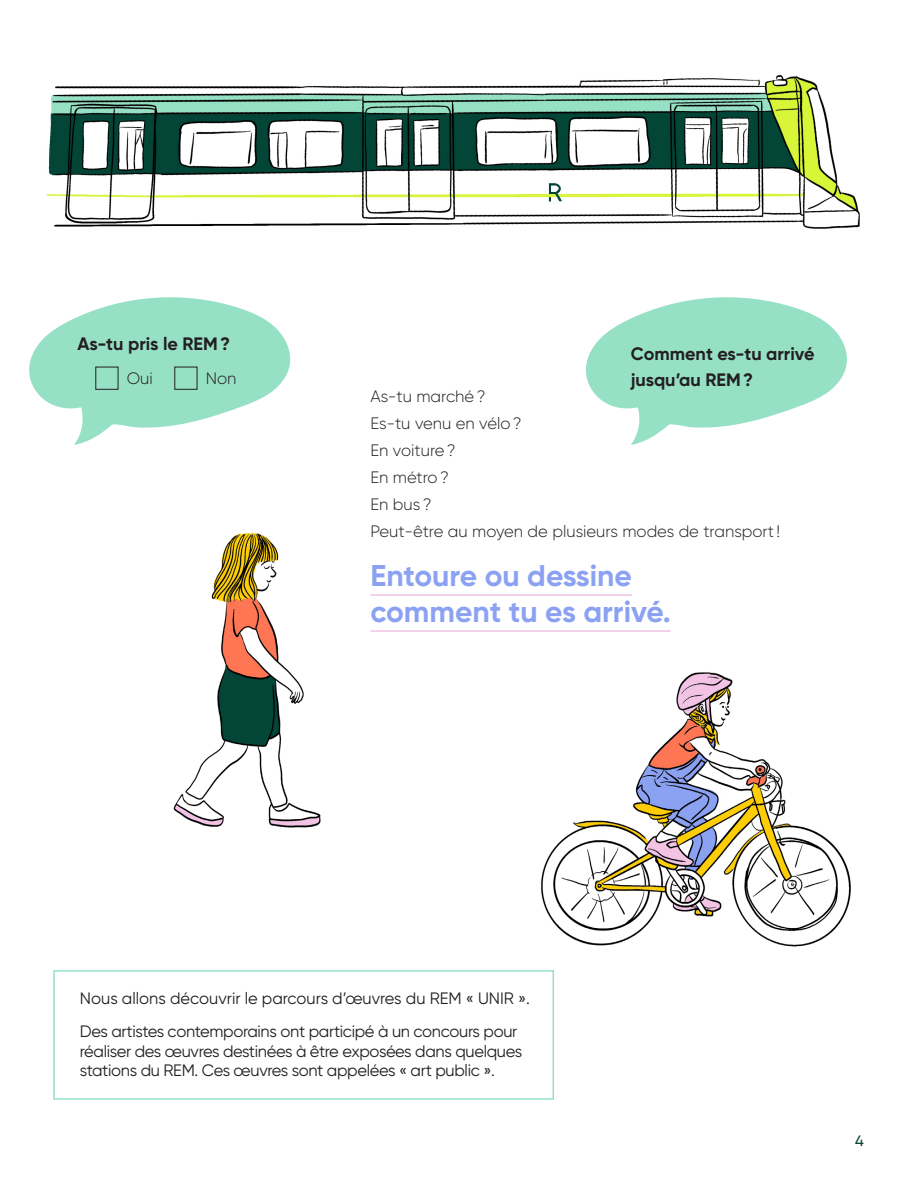
<style>
.page{position:relative;width:918px;height:1188px;background:#fff}
.page>*{position:absolute;margin:0;border:0;box-sizing:border-box;transform-origin:0 0}
.Sous-titre_activites{font:700 30px/36px "Gilroy";color:#8ba2f3}
.sous-titre{font:700 18px/25.5px "Gilroy";color:#231f20}
.texte{font:16.5px/19.5px "Gilroy";letter-spacing:-.02em;color:#231f20}
.texte-2{font:300 16.5px/27px "Gilroy";color:#231f20}
.texte-3{font:16.5px "Gilroy";color:#231f20}
.t1{font:500 15px "Gilroy";color:#074337}
</style>
<div class="page">
<img style="left:47px;top:75px;width:813px;height:154px">
<img style="left:173px;top:533px;width:148px;height:295px">
<img style="left:541px;top:672px;width:310px;height:275px">
<hr style="left:370px;top:594px;width:262px;height:2px;background:#f2c3e5">
<hr style="left:370px;top:630px;width:301px;height:2px;background:#f2c3e5">
<div style="left:53px;top:970px;width:501px;height:130px;border:2px solid #96e0c5"></div>
<svg style="left:585px;top:297px;width:262px;height:148px"></svg>
<svg style="left:29px;top:297px;width:262px;height:148px"></svg>
<div style="left:95px;top:367px;width:23px;height:23px;border:1px solid #231f20"></div>
<div style="left:174px;top:367px;width:23px;height:23px;border:1px solid #231f20"></div>
<p class="sous-titre" style="left:77px;top:331px;width:154px">As-tu pris le REM?</p>
<p class="texte-2" style="left:127px;top:365px;width:28px">Oui</p>
<p class="texte-2" style="left:206px;top:365px;width:32px">Non</p>
<p class="sous-titre" style="left:631px;top:341px;width:185px">Comment es-tu arrivé jusqu’au REM?</p>
<p class="texte-2" style="left:370px;top:382px;width:411px">As-tu marché?<br>Es-tu venu en vélo?<br>En voiture?<br>En métro?<br>En bus ?<br>Peut-être au moyen de plusieurs modes de transport!</p>
<p class="Sous-titre_activites" style="left:370px;top:557px;width:302px">Entoure ou dessine comment tu es arrivé.</p>
<p class="texte-3" style="left:80px;top:988px;width:452px">Nous allons découvrir le parcours d’œuvres du REM « UNIR ».</p>
<p class="texte" style="left:80px;top:1022px;width:444px">Des artistes contemporains ont participé à un concours pour réaliser des œuvres destinées à être exposées dans quelques stations du REM. Ces œuvres sont appelées « art public ».</p>
<p class="t1" style="left:855px;top:1132px;width:10px">4</p>
</div>
